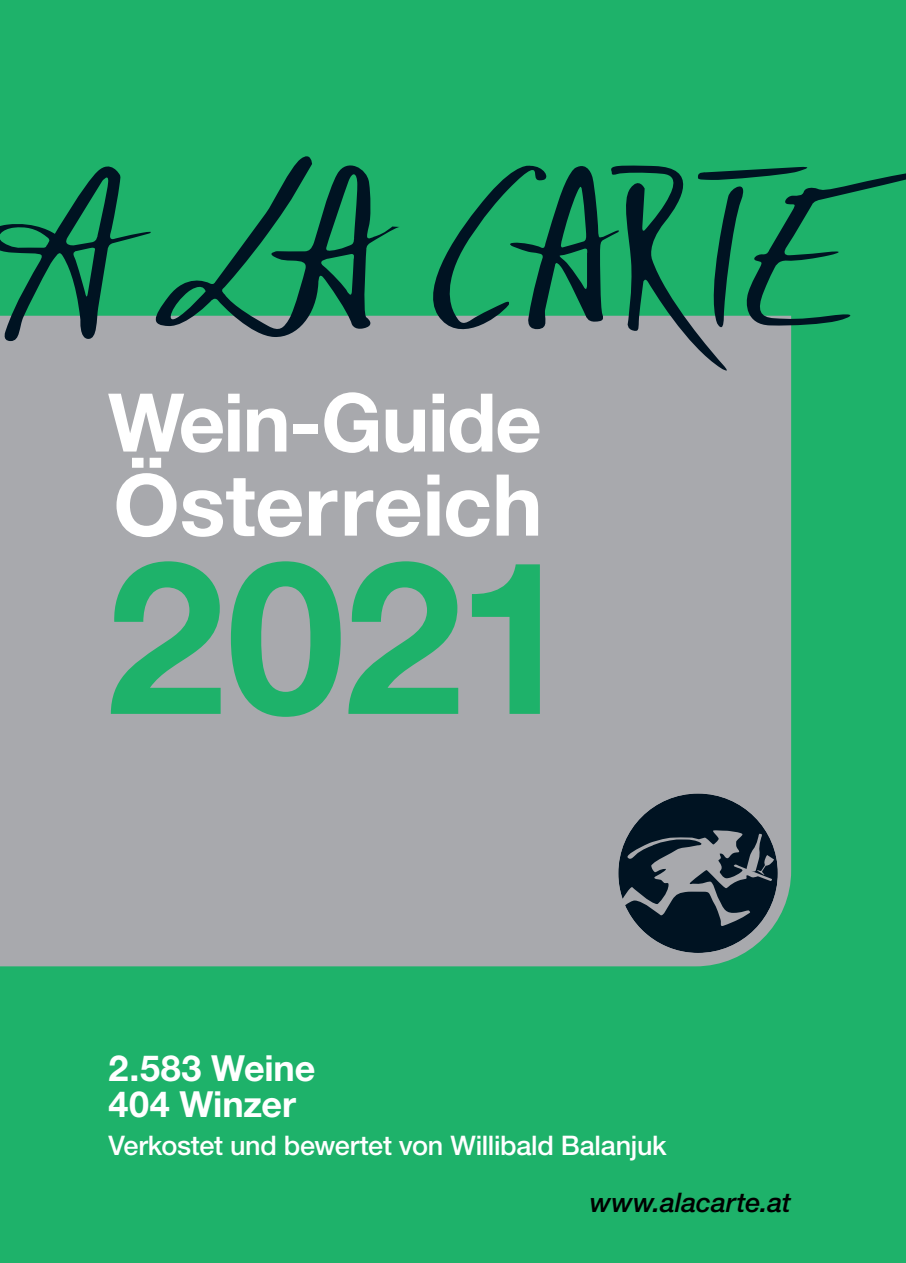
<style>
.page{position:relative;width:906px;height:1263px;background:#1eb26a}
.page>*{position:absolute;margin:0;border:0;box-sizing:border-box;transform-origin:0 0}
.t1{font:700 213.53px "Helvetica Neue LT Std";color:#1eb26a}
.t2{font:700 85.5px "Helvetica Neue LT Std";color:#fff}
.t3{font:700 81px "Helvetica Neue LT Std";letter-spacing:-.02em;color:#fff}
.t4{font:700 36px/36px "Helvetica Neue LT Std";letter-spacing:-.005em;color:#fff}
.t5{font:500 27px "Helvetica Neue LT Std";letter-spacing:-.01em;color:#fff}
.t6{font:italic 500 27px "Helvetica Neue LT Std";letter-spacing:-.005em;color:#000}
</style>
<div class="page">
<div style="left:0;top:316px;width:791px;height:650px;background:#a8a9ad"></div>
<svg style="left:618px;top:793px;width:160px;height:160px;background:#425059"></svg>
<svg style="left:0;top:166px;width:156px;height:175px"></svg>
<svg style="left:151px;top:156px;width:249px;height:182px"></svg>
<svg style="left:419px;top:165px;width:487px;height:210px"></svg>
<h3 class="t3" style="left:108px;top:373px;width:435px">Wein-Guide</h3>
<h2 class="t2" style="left:113px;top:452px;width:431px">Österreich</h2>
<h1 class="t1" style="left:106px;top:506px;width:470px">2021</h1>
<h3 class="t4" style="left:108px;top:1050px;width:208px">2.583 Weine<br>404 Winzer</h3>
<p class="t5" style="left:108px;top:1129px;width:560px">Verkostet und bewertet von Willibald Balanjuk</p>
<p class="t6" style="left:590px;top:1187px;width:202px">www.alacarte.at</p>
</div>
